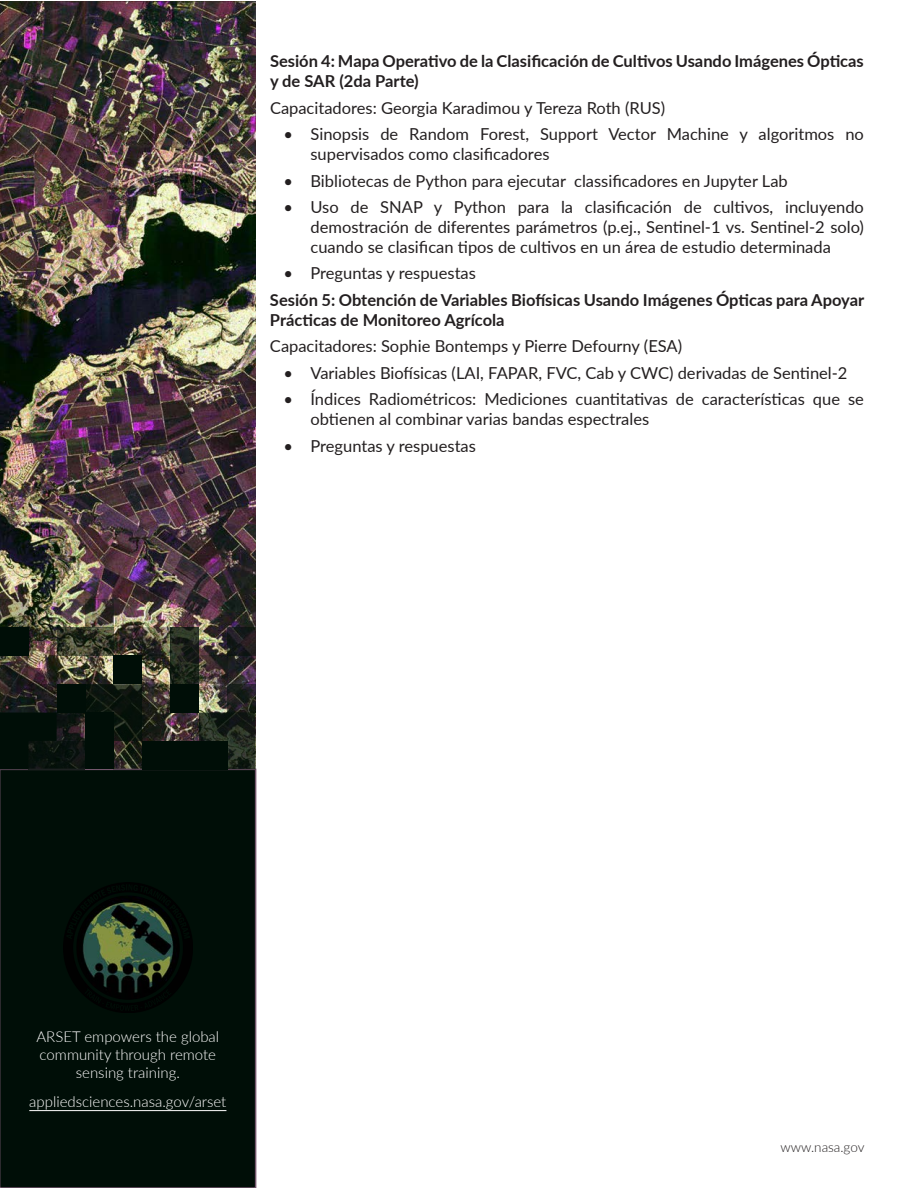
<style>
.page{position:relative;width:918px;height:1188px;background:#fff}
.page>*{position:absolute;margin:0;border:0;box-sizing:border-box;transform-origin:0 0}
.t1{font:16.5px/19.8px "Lato";color:#231f20}
.t2{font:700 16.5px "Lato";color:#231f20}
.t3{font:300 15px "Lato";color:#fff}
.t4{font:300 13.5px "Lato";color:#231f20}
</style>
<div class="page">
<img style="left:0;top:1px;width:256px;height:740px">
<div style="left:0;top:769px;width:256px;height:419px;background:#000e07"></div>
<hr style="left:29px;top:1110px;width:197px;height:1px;background:#fff">
<img style="left:63px;top:883px;width:130px;height:129px">
<svg style="left:57px;top:741px;width:28px;height:28px"></svg>
<div style="left:85px;top:713px;width:29px;height:56px;background:#000e07"></div>
<svg style="left:114px;top:741px;width:28px;height:28px"></svg>
<svg style="left:142px;top:684px;width:28px;height:57px;background:#322f27"></svg>
<div style="left:142px;top:741px;width:85px;height:28px;background:#000e07"></div>
<svg style="left:199px;top:713px;width:57px;height:56px"></svg>
<div style="left:113px;top:656px;width:29px;height:28px;background:#000e07"></div>
<svg style="left:57px;top:713px;width:28px;height:28px"></svg>
<div style="left:57px;top:684px;width:28px;height:29px;background:#000e07"></div>
<img style="left:0;top:656px;width:57px;height:113px">
<div style="left:0;top:627px;width:28px;height:29px;background:#000e07"></div>
<div style="left:170px;top:684px;width:29px;height:29px;background:#000e07"></div>
<svg style="left:227px;top:684px;width:29px;height:29px"></svg>
<svg style="left:199px;top:656px;width:28px;height:28px"></svg>
<svg style="left:142px;top:627px;width:28px;height:29px"></svg>
<svg style="left:85px;top:684px;width:57px;height:57px"></svg>
<svg style="left:170px;top:627px;width:29px;height:57px;background:#20271d"></svg>
<svg style="left:227px;top:627px;width:29px;height:29px"></svg>
<svg style="left:57px;top:627px;width:57px;height:29px;background:#393c2b"></svg>
<svg style="left:0;top:599px;width:28px;height:28px"></svg>
<svg style="left:85px;top:599px;width:29px;height:28px"></svg>
<p class="t2" style="left:270px;top:49px;width:595px">Sesión 4: Mapa Operativo de la Clasificación de Cultivos Usando Imágenes Ópticas</p>
<p class="t2" style="left:270px;top:69px;width:150px">y de SAR (2da Parte)</p>
<p class="t1" style="left:270px;top:97px;width:397px">Capacitadores: Georgia Karadimou y Tereza Roth (RUS)</p>
<p class="t1" style="left:284px;top:124px;width:11px">•</p>
<p class="t1" style="left:310px;top:124px;width:555px">Sinopsis de Random Forest, Support Vector Machine y algoritmos no supervisados como clasificadores</p>
<p class="t1" style="left:284px;top:170px;width:506px">• Bibliotecas de Python para ejecutar classificadores en Jupyter Lab</p>
<p class="t1" style="left:284px;top:197px;width:582px">• Uso de SNAP y Python para la clasificación de cultivos, incluyendo</p>
<p class="t1" style="left:310px;top:216px;width:555px">demostración de diferentes parámetros (p.ej., Sentinel-1 vs. Sentinel-2 solo) cuando se clasifican tipos de cultivos en un área de estudio determinada</p>
<p class="t1" style="left:284px;top:263px;width:194px">• Preguntas y respuestas</p>
<p class="t2" style="left:270px;top:288px;width:596px">Sesión 5: Obtención de Variables Biofísicas Usando Imágenes Ópticas para Apoyar</p>
<p class="t2" style="left:270px;top:308px;width:236px">Prácticas de Monitoreo Agrícola</p>
<p class="t1" style="left:270px;top:336px;width:414px">Capacitadores: Sophie Bontemps y Pierre Defourny (ESA)</p>
<p class="t1" style="left:284px;top:362px;width:11px">•</p>
<p class="t1" style="left:310px;top:362px;width:539px">Variables Biofísicas (LAI, FAPAR, FVC, Cab y CWC) derivadas de Sentinel-2</p>
<p class="t1" style="left:284px;top:389px;width:582px">• Índices Radiométricos: Mediciones cuantitativas de características que se</p>
<p class="t1" style="left:310px;top:409px;width:340px">obtienen al combinar varias bandas espectrales</p>
<p class="t1" style="left:284px;top:435px;width:194px">• Preguntas y respuestas</p>
<p class="t3" style="left:37px;top:1026px;width:184px">ARSET empowers the global</p>
<p class="t3" style="left:40px;top:1044px;width:178px">community through remote</p>
<p class="t3" style="left:76px;top:1062px;width:105px">sensing training.</p>
<p class="t3" style="left:29px;top:1091px;width:199px">appliedsciences.nasa.gov/arset</p>
<p class="t4" style="left:780px;top:1138px;width:86px">www.nasa.gov</p>
</div>
